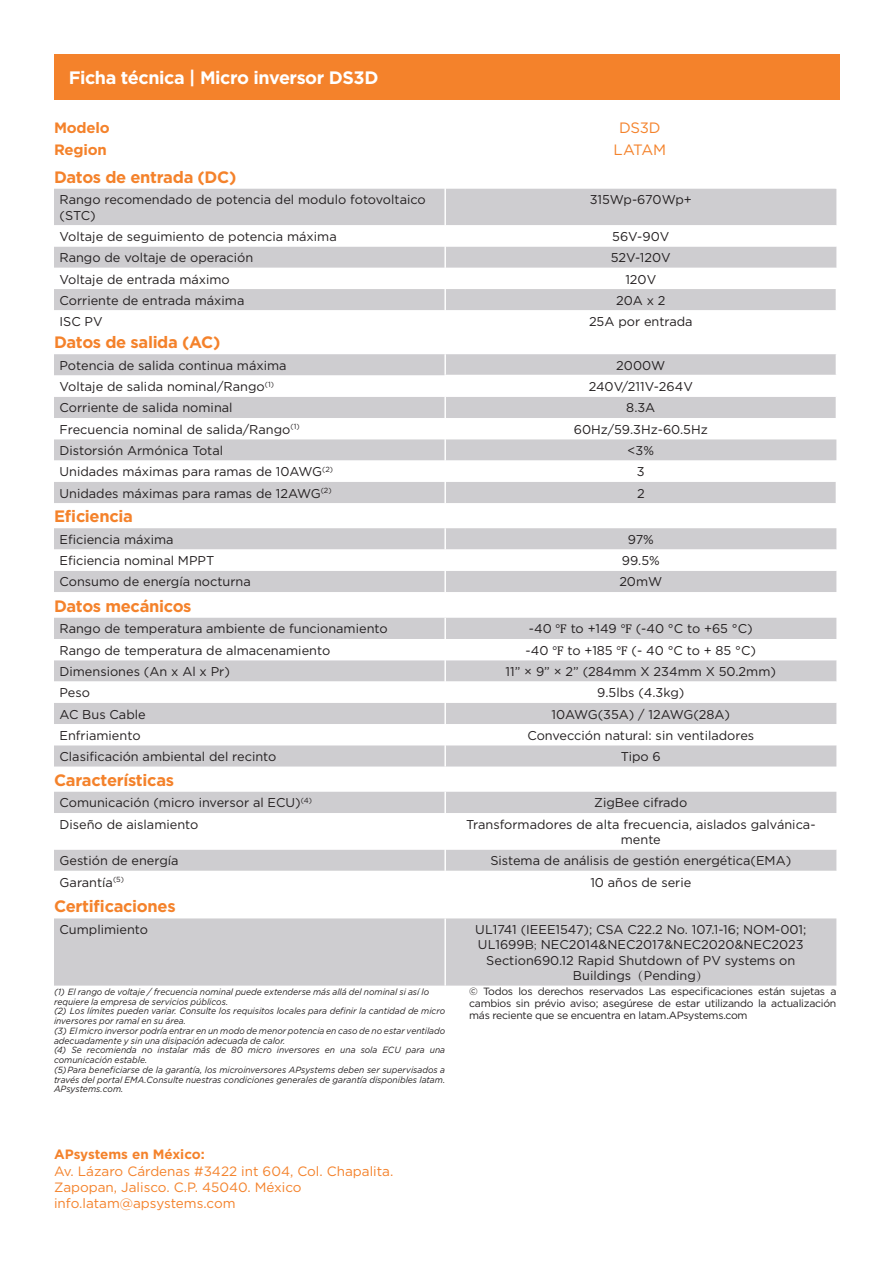
<style>
.page{position:relative;width:893px;height:1263px;background:#fff}
.page>*{position:absolute;margin:0;border:0;box-sizing:border-box;transform-origin:0 0}
.t1{font:700 18px "Gotham";letter-spacing:-.025em;color:#fff}
.t2{font:700 16.5px "Gotham";letter-spacing:-.02em;color:#f4822b}
.t3{font:700 15px "Gotham";letter-spacing:-.015em;color:#f4822b}
.t4{font:15px "Gotham";letter-spacing:-.015em;color:#f4822b}
.t5{font:13.5px/16.2px "Gotham";color:#f4822b}
.t6{font:700 13.5px "Gotham";color:#f4822b}
.t7{font:12.75px/15.3px "Gotham";color:#231f20}
.t8{font:10.5px/12px "Gotham";letter-spacing:-.025em;color:#231f20;text-align:justify}
.t9{font:italic 9px/9.8px "Gotham";color:#231f20;scale:.95 1}
.s1{font-family:"Cambria"}
.s2{font-family:"Adobe Song Std";font-weight:300}
</style>
<div class="page">
<div style="left:54px;top:54px;width:785px;height:46px;background:#f4822b"></div>
<div style="left:54px;top:189px;width:782px;height:36px;background:#cecdd0"></div>
<svg style="left:54px;top:246px;width:782px;height:64px;fill:#cecdd0"></svg>
<hr style="left:444px;top:268px;width:2px;height:21px;background:#fff">
<hr style="left:444px;top:289px;width:2px;height:21px;background:#fff">
<hr style="left:444px;top:189px;width:2px;height:36px;background:#fff">
<hr style="left:444px;top:246px;width:2px;height:22px;background:#fff">
<div style="left:54px;top:354px;width:782px;height:149px;background:#cecdd0"></div>
<svg style="left:54px;top:375px;width:782px;height:107px"></svg>
<hr style="left:444px;top:375px;width:393px;height:1px;background:#fff">
<hr style="left:444px;top:354px;width:2px;height:21px;background:#fff">
<hr style="left:444px;top:397px;width:2px;height:21px;background:#fff">
<hr style="left:444px;top:418px;width:2px;height:21px;background:#fff">
<hr style="left:444px;top:460px;width:2px;height:22px;background:#fff">
<hr style="left:444px;top:482px;width:2px;height:21px;background:#fff">
<hr style="left:444px;top:439px;width:2px;height:21px;background:#fff">
<div style="left:54px;top:618px;width:782px;height:148px;background:#cecdd0"></div>
<svg style="left:54px;top:639px;width:782px;height:106px"></svg>
<hr style="left:444px;top:618px;width:2px;height:21px;background:#fff">
<hr style="left:444px;top:639px;width:2px;height:21px;background:#fff">
<hr style="left:444px;top:660px;width:2px;height:21px;background:#fff">
<hr style="left:444px;top:681px;width:2px;height:22px;background:#fff">
<hr style="left:444px;top:703px;width:2px;height:21px;background:#fff">
<hr style="left:444px;top:724px;width:2px;height:21px;background:#fff">
<hr style="left:444px;top:745px;width:2px;height:21px;background:#fff">
<div style="left:54px;top:528px;width:782px;height:64px;background:#cecdd0"></div>
<svg style="left:54px;top:549px;width:782px;height:22px"></svg>
<hr style="left:444px;top:528px;width:2px;height:21px;background:#fff">
<hr style="left:444px;top:571px;width:2px;height:21px;background:#fff">
<div style="left:54px;top:792px;width:782px;height:21px;background:#cecdd0"></div>
<div style="left:54px;top:850px;width:782px;height:21px;background:#cecdd0"></div>
<hr style="left:444px;top:792px;width:2px;height:21px;background:#fff">
<hr style="left:444px;top:849px;width:2px;height:22px;background:#fff">
<div style="left:54px;top:918px;width:782px;height:68px;background:#cecdd0"></div>
<hr style="left:444px;top:918px;width:2px;height:68px;background:#fff">
<p class="t1" style="left:69px;top:66px;width:311px">Ficha técnica | Micro inversor DS3D</p>
<p class="t3" style="left:54px;top:118px;width:57px">Modelo</p>
<p class="t4" style="left:619px;top:118px;width:43px">DS3D</p>
<p class="t3" style="left:54px;top:140px;width:54px">Region</p>
<p class="t4" style="left:614px;top:140px;width:54px">LATAM</p>
<p class="t2" style="left:54px;top:166px;width:184px">Datos de entrada (DC)</p>
<p class="t7" style="left:60px;top:192px;width:368px">Rango recomendado de potencia del modulo fotovoltaico (STC)</p>
<p class="t7" style="left:590px;top:192px;width:104px">315Wp-670Wp+</p>
<p class="t7" style="left:60px;top:229px;width:279px">Voltaje de seguimiento de potencia máxima</p>
<p class="t7" style="left:612px;top:229px;width:59px">56V-90V</p>
<p class="t7" style="left:60px;top:250px;width:195px">Rango de voltaje de operación</p>
<p class="t7" style="left:611px;top:250px;width:62px">52V-120V</p>
<p class="t7" style="left:60px;top:271px;width:172px">Voltaje de entrada máximo</p>
<p class="t7" style="left:625px;top:271px;width:32px">120V</p>
<p class="t7" style="left:60px;top:292px;width:186px">Corriente de entrada máxima</p>
<p class="t7" style="left:616px;top:292px;width:51px">20A x 2</p>
<p class="t7" style="left:60px;top:314px;width:45px">ISC PV</p>
<p class="t7" style="left:589px;top:314px;width:105px">25A por entrada</p>
<p class="t2" style="left:54px;top:331px;width:168px">Datos de salida (AC)</p>
<p class="t7" style="left:60px;top:357px;width:229px">Potencia de salida continua máxima</p>
<p class="t7" style="left:616px;top:357px;width:51px">2000W</p>
<p class="t7" style="left:60px;top:379px;width:216px">Voltaje de salida nominal/Rango<sup>(1)</sup></p>
<p class="t7" style="left:589px;top:379px;width:106px">240V/211V-264V</p>
<p class="t7" style="left:60px;top:400px;width:175px">Corriente de salida nominal</p>
<p class="t7" style="left:626px;top:400px;width:31px">8.3A</p>
<p class="t7" style="left:60px;top:421px;width:242px">Frecuencia nominal de salida/Rango<sup>(1)</sup></p>
<p class="t7" style="left:574px;top:421px;width:135px">60Hz/59.3Hz-60.5Hz</p>
<p class="t7" style="left:60px;top:443px;width:165px">Distorsión Armónica Total</p>
<p class="t7" style="left:628px;top:443px;width:28px">&lt;3%</p>
<p class="t7" style="left:60px;top:464px;width:275px">Unidades máximas para ramas de 10AWG<sup>(2)</sup></p>
<p class="t7" style="left:637px;top:464px;width:9px">3</p>
<p class="t7" style="left:60px;top:485px;width:274px">Unidades máximas para ramas de 12AWG<sup>(2)</sup></p>
<p class="t7" style="left:637px;top:485px;width:9px">2</p>
<p class="t2" style="left:54px;top:505px;width:80px">Eficiencia</p>
<p class="t7" style="left:60px;top:531px;width:116px">Eficiencia máxima</p>
<p class="t7" style="left:628px;top:531px;width:28px">97%</p>
<p class="t7" style="left:60px;top:553px;width:156px">Eficiencia nominal MPPT</p>
<p class="t7" style="left:622px;top:553px;width:39px">99.5%</p>
<p class="t7" style="left:60px;top:574px;width:193px">Consumo de energía nocturna</p>
<p class="t7" style="left:619px;top:574px;width:44px">20mW</p>
<p class="t2" style="left:54px;top:595px;width:139px">Datos mecánicos</p>
<p class="t7" style="left:60px;top:621px;width:330px">Rango de temperatura ambiente de funcionamiento</p>
<p class="t7" style="left:529px;top:621px;width:225px">-40 <span class="s1">℉</span> to +149 <span class="s1">℉</span> (-40 °C to +65 °C)</p>
<p class="t7" style="left:60px;top:642px;width:272px">Rango de temperatura de almacenamiento</p>
<p class="t7" style="left:526px;top:642px;width:232px">-40 <span class="s1">℉</span> to +185 <span class="s1">℉</span> (- 40 °C to + 85 °C)</p>
<p class="t7" style="left:60px;top:663px;width:172px">Dimensiones (An x Al x Pr)</p>
<p class="t7" style="left:506px;top:663px;width:272px">11” × 9” × 2” (284mm X 234mm X 50.2mm)</p>
<p class="t7" style="left:60px;top:685px;width:32px">Peso</p>
<p class="t7" style="left:597px;top:685px;width:89px">9.5lbs (4.3kg)</p>
<p class="t7" style="left:60px;top:706px;width:88px">AC Bus Cable</p>
<p class="t7" style="left:551px;top:706px;width:180px">10AWG(35A) / 12AWG(28A)</p>
<p class="t7" style="left:60px;top:727px;width:83px">Enfriamiento</p>
<p class="t7" style="left:527px;top:727px;width:228px">Convección natural: sin ventiladores</p>
<p class="t7" style="left:60px;top:748px;width:218px">Clasificación ambiental del recinto</p>
<p class="t7" style="left:621px;top:748px;width:41px">Tipo 6</p>
<p class="t2" style="left:54px;top:769px;width:122px">Características</p>
<p class="t7" style="left:60px;top:795px;width:254px">Comunicación (micro inversor al ECU)<sup>(4)</sup></p>
<p class="t7" style="left:594px;top:795px;width:95px">ZigBee cifrado</p>
<p class="t7" style="left:60px;top:816px;width:140px">Diseño de aislamiento</p>
<p class="t7" style="left:466px;top:816px;width:351px;text-align:center">Transformadores de alta frecuencia, aislados galvánica&shy;mente</p>
<p class="t7" style="left:60px;top:853px;width:121px">Gestión de energía</p>
<p class="t7" style="left:490px;top:853px;width:302px">Sistema de análisis de gestión energética(EMA)</p>
<p class="t7" style="left:60px;top:874px;width:66px">Garantía<sup>(5)</sup></p>
<p class="t7" style="left:590px;top:874px;width:102px">10 años de serie</p>
<p class="t2" style="left:54px;top:896px;width:123px">Certificaciones</p>
<p class="t7" style="left:60px;top:922px;width:90px">Cumplimiento</p>
<p class="t7" style="left:475px;top:922px;width:332px">UL1741 (IEEE1547); CSA C22.2 No. 107.1-16; NOM-001;<br>UL1699B<span class="s2">;</span> NEC2014&amp;NEC2017&amp;NEC2020&amp;NEC2023</p>
<p class="t7" style="left:486px;top:952px;width:310px">Section690.12 Rapid Shutdown of PV systems on</p>
<p class="t7" style="left:573px;top:968px;width:137px">Buildings<span class="s2">（</span>Pending<span class="s2">）</span></p>
<p class="t9" style="left:54px;top:987px;width:396px">(1) El rango de voltaje / frecuencia nominal puede extenderse más allá del nominal si así lo</p>
<p class="t9" style="left:54px;top:996px;width:185px">requiere la empresa de servicios públicos.</p>
<p class="t9" style="left:54px;top:1006px;width:413px">(2) Los límites pueden variar. Consulte los requisitos locales para definir la cantidad de micro inversores por ramal en su área.</p>
<p class="t9" style="left:54px;top:1026px;width:413px">(3) El micro inversor podría entrar en un modo de menor potencia en caso de no estar ventilado adecuadamente y sin una disipación adecuada de calor.</p>
<p class="t9" style="left:54px;top:1045px;width:413px">(4) Se recomienda no instalar más de 80 micro inversores en una sola ECU para una comunicación estable.</p>
<p class="t9" style="left:54px;top:1065px;width:413px;text-align:justify">(5) Para beneficiarse de la garantía, los microinversores APsystems deben ser supervisados a través del portal EMA.Consulte nuestras condiciones generales de garantía disponibles latam.<br>APsystems.com.</p>
<p class="t8" style="left:469px;top:985px;width:369px">© Todos los derechos reservados Las especificaciones están sujetas a cambios sin prévio aviso; asegúrese de estar utilizando la actualización más reciente que se encuentra en latam.APsystems.com</p>
<p class="t6" style="left:54px;top:1146px;width:152px">APsystems en México:</p>
<p class="t5" style="left:54px;top:1162px;width:341px">Av. Lázaro Cárdenas #3422 int 604, Col. Chapalita.<br>Zapopan, Jalisco. C.P. 45040. México</p>
<p class="t5" style="left:54px;top:1195px;width:183px">info.latam@apsystems.com</p>
</div>
